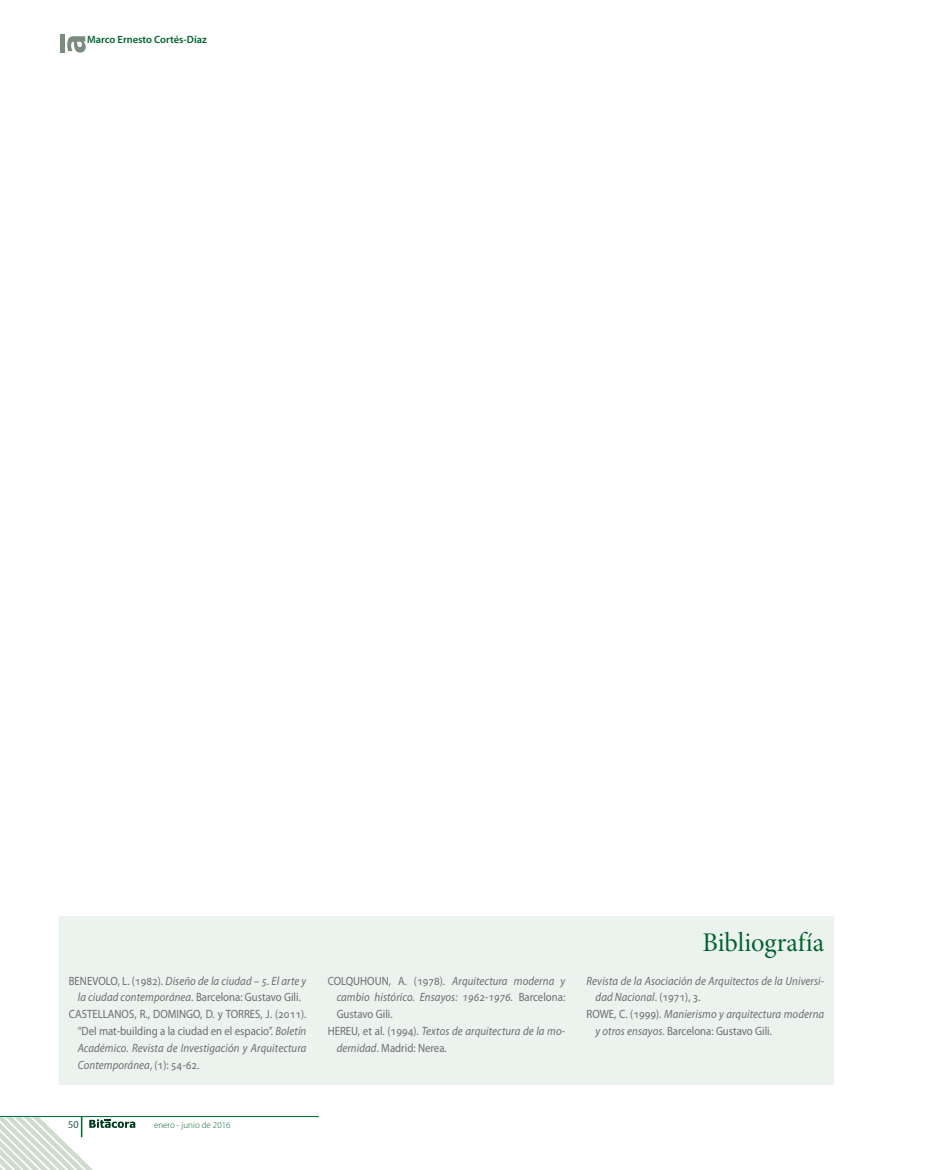
<style>
.page{position:relative;width:927px;height:1170px;background:#fff}
.page>*{position:absolute;margin:0;border:0;box-sizing:border-box;transform-origin:0 0}
._01_Título_bibliogra{font:27px "Minion Pro Subh";color:#00622f}
._01_Bibliografía{font:italic 12px/16.8px "Myriad Pro";letter-spacing:.01em;color:#6c6d70;scale:.9 1}
._01_Bibliografía-2{font:12px/16.8px "Myriad Pro";color:#6c6d70;text-align:justify;scale:.9 1}
.t1{font:600 10.5px "Myriad Pro";color:#00622f}
.t2{font:300 10.5px "Myriad Pro";color:#00622f}
.t3{font:300 9px "Myriad Pro";color:#00622f}
.s1{font-style:normal}
.s2{font-style:italic}
</style>
<div class="page">
<hr style="left:0;top:1116px;width:319px;height:1px;background:#00622f">
<hr style="left:60px;top:34px;width:4px;height:19px;background:#798c7e">
<svg style="left:67px;top:36px;width:19px;height:17px"></svg>
<svg style="left:0;top:1116px;width:135px;height:53px"></svg>
<div style="left:60px;top:916px;width:773px;height:168px;background:#ecf2ed"></div>
<p class="t1" style="left:87px;top:33px;width:121px">Marco Ernesto Cortés-Díaz</p>
<p class="_01_Bibliografía" style="left:69px;top:971px;width:265px;text-align:center"><span class="s1">BENEVOLO, L. (1982).</span> Diseño de la ciudad – 5. El arte y la ciudad contemporánea. <span class="s1">Barcelona: Gustavo Gili.</span></p>
<p class="_01_Bibliografía-2" style="left:78px;top:1005px;width:256px;text-indent:-9px">CASTELLANOS, R., DOMINGO, D. y TORRES, J. (2011). “Del mat-building a la ciudad en el espacio”. <span class="s2">Boletín Académico. Revista de Investigación y Arquitectura Contemporánea</span>, (1): 54-62.</p>
<p class="t2" style="left:68px;top:1118px;width:12px">50</p>
<p class="t3" style="left:154px;top:1119px;width:78px">enero - junio de 2016</p>
<p class="_01_Bibliografía" style="left:337px;top:971px;width:256px;text-align:justify;text-indent:-9px"><span class="s1">COLQUHOUN, A. (1978).</span> Arquitectura moderna y cambio histórico. Ensayos: 1962-1976. <span class="s1">Barcelona:<br>Gustavo Gili.</span></p>
<p class="_01_Bibliografía" style="left:337px;top:1022px;width:256px;text-indent:-9px"><span class="s1">HEREU, et al. (1994).</span> Textos de arquitectura de la mo&shy;dernidad<span class="s1">. Madrid: Nerea.</span></p>
<p class="_01_Título_bibliogra" style="left:703px;top:926px;width:123px">Bibliografía</p>
<p class="_01_Bibliografía" style="left:596px;top:971px;width:256px;text-indent:-9px">Revista de la Asociación de Arquitectos de la Universi&shy;dad Nacional<span class="s1">. (1971), 3.</span></p>
<p class="_01_Bibliografía" style="left:596px;top:1005px;width:256px;text-indent:-9px"><span class="s1">ROWE, C. (1999).</span> Manierismo y arquitectura moderna y otros ensayos<span class="s1">. Barcelona: Gustavo Gili.</span></p>
</div>
